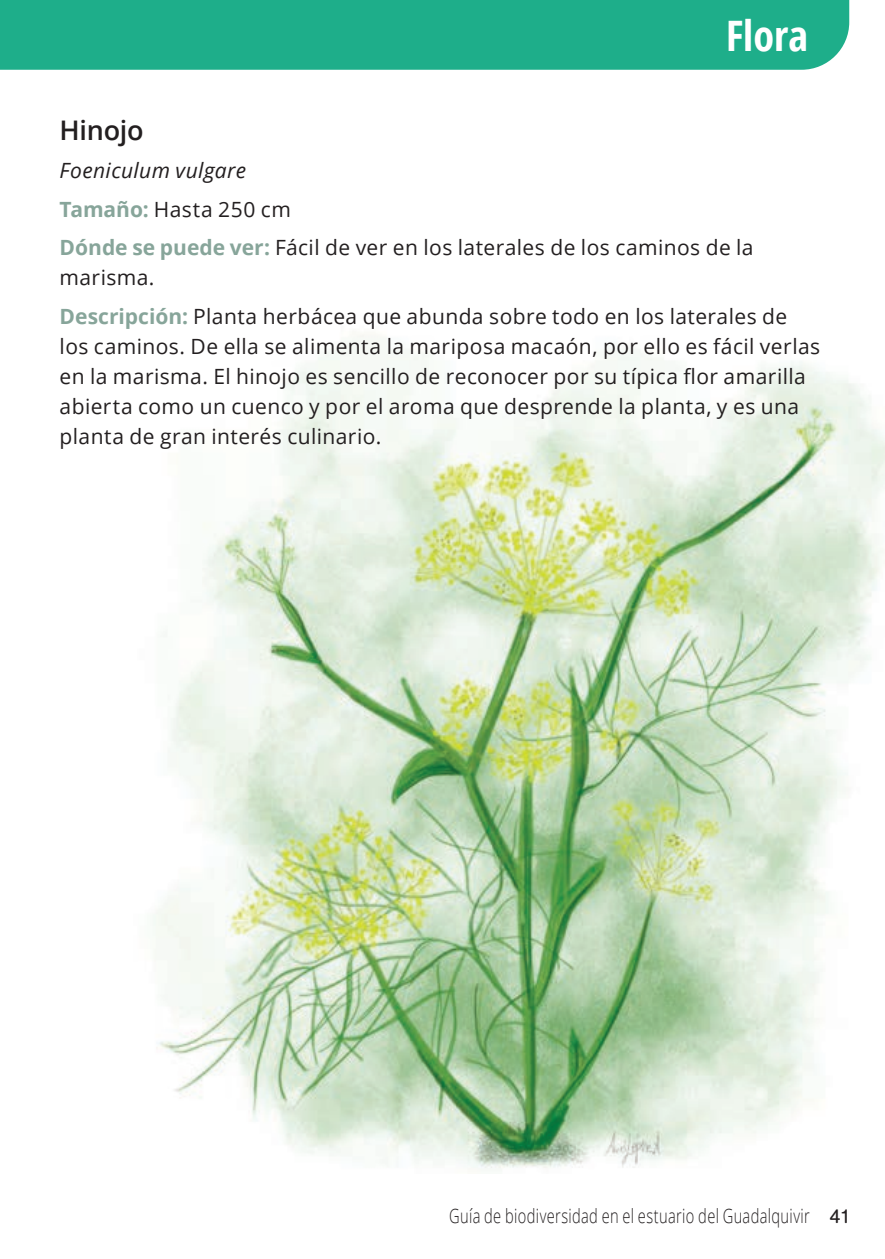
<style>
.page{position:relative;width:885px;height:1259px;background:#fff}
.page>*{position:absolute;margin:0;border:0;box-sizing:border-box;transform-origin:0 0}
.t1{font:700 condensed 42px "Open Sans";color:#fff}
.t2{font:600 27px "Open Sans";letter-spacing:-.01em;color:#231f20}
.t3{font:21px/38.4px "Open Sans";letter-spacing:.02em;color:#231f20}
.t4{font:300 19.5px "Open Sans";letter-spacing:.025em;color:#231f20;scale:.75 1}
.s1{font-style:italic}
.s2{font-weight:700;color:#87a59a}
.s3{font-family:"AG Book Rounded";font-weight:400}
</style>
<div class="page">
<div style="left:0;top:0;width:849px;height:70px;background:#1eae8a"></div>
<img style="left:153px;top:334px;width:731px;height:834px">
<h1 class="t1" style="left:726px;top:7px;width:83px">Flora</h1>
<p class="t2" style="left:60px;top:111px;width:85px">Hinojo</p>
<p class="t3" style="left:60px;top:151px;width:695px"><span class="s1">Foeniculum vulgare<br></span><span class="s2">Tamaño:</span> Hasta 250 cm<br><span class="s2">Dónde se puede ver:</span> Fácil de ver en los laterales de los caminos de la</p>
<p class="t3" style="left:60px;top:258px;width:729px">marisma.<br><span class="s2">Descripción:</span> Planta herbácea que abunda sobre todo en los laterales de</p>
<p class="t3" style="left:60px;top:331px;width:762px;line-height:30px">los caminos. De ella se alimenta la mariposa macaón, por ello es fácil verlas en la marisma. El hinojo es sencillo de reconocer por su típica flor amarilla abierta como un cuenco y por el aroma que desprende la planta, y es una planta de gran interés culinario.</p>
<p class="t4" style="left:449px;top:1202px;width:537px">Guía de biodiversidad en el estuario del Guadalquivir <span class="s3">41</span></p>
</div>
